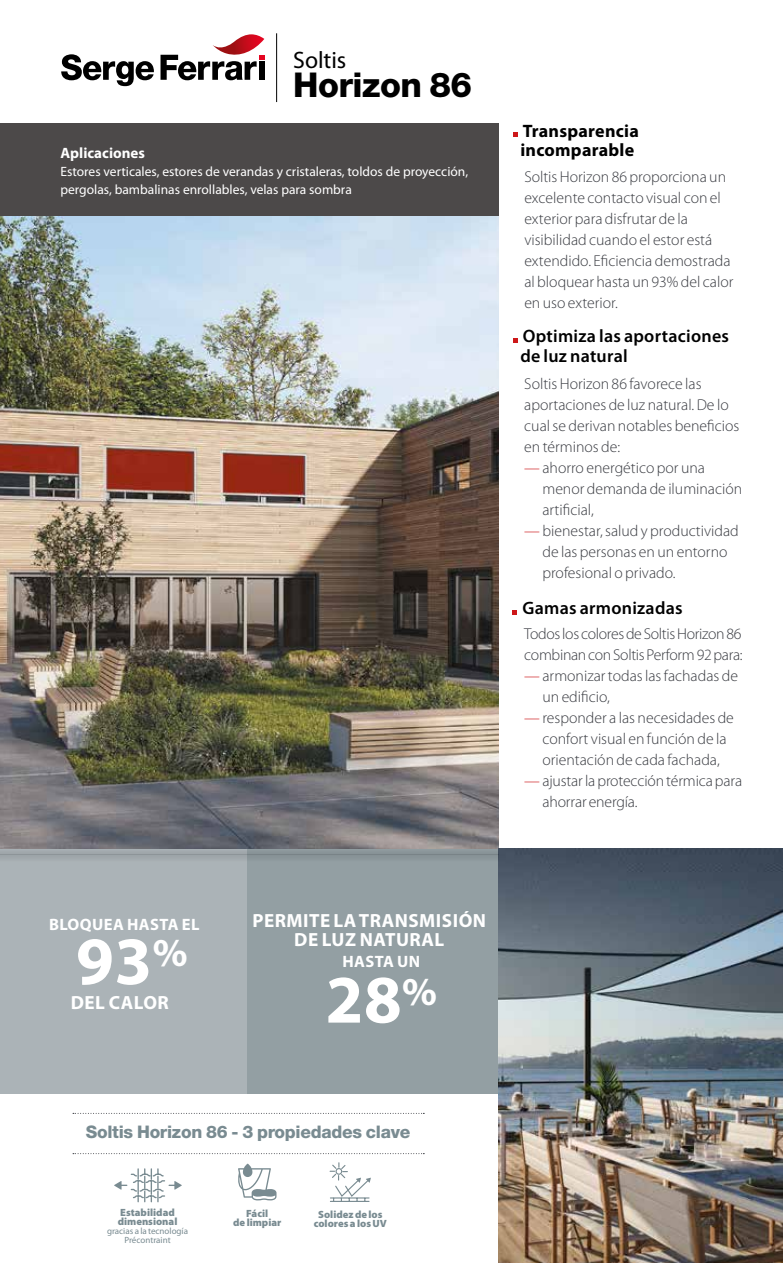
<style>
.page{position:relative;width:783px;height:1263px;background:#fff}
.page>*{position:absolute;margin:0;border:0;box-sizing:border-box;transform-origin:0 0}
.t1{font:700 68.4px "Myriad Pro";color:#fff}
.t2{font:800 34.2px "Helvetica Neue LT Std";letter-spacing:-.015em;color:#000}
.t3{font:23.85px "Myriad Pro";letter-spacing:-.005em;color:#000}
.t4{font:700 19.05px/19.5px "Myriad Pro";letter-spacing:.025em;color:#fff;text-align:center}
.t5{font:600 18px/19.5px "Myriad Pro";letter-spacing:.015em;color:#000}
.t6{font:700 18px/19.5px "Myriad Pro";letter-spacing:.015em;color:#000}
.t7{font:800 17.4px "Helvetica Neue LT Std";letter-spacing:-.015em;color:#798b91}
.t8{font:700 16.5px "Myriad Pro";letter-spacing:.025em;color:#fff}
.t9{font:300 15.75px/21px "Myriad Pro";color:#393b41}
.t10{font:300 15.75px "Myriad Pro";letter-spacing:-.02em;color:#393b41}
.t11{font:700 15px "Myriad Pro";color:#fff}
.t12{font:13.5px/18px "Myriad Pro";color:#fff}
.t13{font:900 10.5px/9.1px "Myriad Pro";color:#798b91;text-align:center}
.t14{font:9px/9.1px "Myriad Pro";color:#798b91;text-align:center}
.s1{color:#cd1719}
</style>
<div class="page">
<div style="left:0;top:848px;width:247px;height:246px;background:#abb3b7"></div>
<div style="left:247px;top:848px;width:251px;height:246px;background:#939fa3"></div>
<hr style="left:276px;top:33px;width:1px;height:69px;background:#000">
<svg style="left:61px;top:54px;width:93px;height:32px"></svg>
<svg style="left:160px;top:34px;width:104px;height:46px"></svg>
<div style="left:0;top:123px;width:498px;height:94px;background:#4c4949"></div>
<img style="left:0;top:216px;width:498px;height:632px">
<svg style="left:114px;top:1168px;width:68px;height:35px"></svg>
<img style="left:498px;top:848px;width:285px;height:415px">
<svg style="left:0;top:854px;width:498px;height:4px"></svg>
<svg style="left:0;top:848px;width:498px;height:6px"></svg>
<svg style="left:73px;top:1153px;width:351px;height:1px"></svg>
<svg style="left:73px;top:1113px;width:351px;height:1px"></svg>
<svg style="left:238px;top:1164px;width:38px;height:36px"></svg>
<svg style="left:329px;top:1162px;width:42px;height:40px"></svg>
<svg style="left:513px;top:133px;width:5px;height:4px"></svg>
<svg style="left:512px;top:610px;width:4px;height:4px"></svg>
<svg style="left:513px;top:338px;width:5px;height:4px"></svg>
<h3 class="t3" style="left:293px;top:45px;width:55px">Soltis</h3>
<h2 class="t2" style="left:293px;top:64px;width:180px">Horizon 86</h2>
<p class="t11" style="left:61px;top:143px;width:86px">Aplicaciones</p>
<p class="t12" style="left:61px;top:162px;width:409px">Estores verticales, estores de verandas y cristaleras, toldos de proyección, pergolas, bambalinas enrollables, velas para sombra</p>
<p class="t6" style="left:520px;top:120px;width:120px">Transparencia incomparable</p>
<p class="t9" style="left:524px;top:167px;width:211px">Soltis Horizon 86 proporciona un excelente contacto visual con el exterior para disfrutar de la visibilidad cuando el estor está extendido. Eficiencia demostrada al bloquear hasta un 93% del calor en uso exterior.</p>
<p class="t5" style="left:520px;top:326px;width:210px">Optimiza las aportaciones de luz natural</p>
<p class="t9" style="left:524px;top:373px;width:216px">Soltis Horizon 86 favorece las aportaciones de luz natural. De lo cual se derivan notables beneficios en términos de:<br><span class="s1">—</span>ahorro energético por una</p>
<p class="t9" style="left:542px;top:478px;width:201px">menor demanda de iluminación</p>
<p class="t9" style="left:542px;top:499px;width:53px">artificial,</p>
<p class="t9" style="left:524px;top:520px;width:216px"><span class="s1">—</span>bienestar, salud y productividad</p>
<p class="t9" style="left:542px;top:541px;width:187px">de las personas en un entorno</p>
<p class="t9" style="left:542px;top:562px;width:135px">profesional o privado.</p>
<p class="t5" style="left:522px;top:598px;width:162px">Gamas armonizadas</p>
<p class="t10" style="left:524px;top:625px;width:219px">Todos los colores de Soltis Horizon 86</p>
<p class="t10" style="left:524px;top:646px;width:220px">combinan con Soltis Perform 92 para:</p>
<p class="t9" style="left:524px;top:666px;width:215px"><span class="s1">—</span>armonizar todas las fachadas de</p>
<p class="t9" style="left:542px;top:687px;width:69px">un edificio,</p>
<p class="t9" style="left:524px;top:708px;width:211px"><span class="s1">—</span>responder a las necesidades de</p>
<p class="t9" style="left:542px;top:729px;width:186px">confort visual en función de la</p>
<p class="t9" style="left:542px;top:750px;width:179px">orientación de cada fachada,</p>
<p class="t9" style="left:542px;top:771px;width:201px;text-indent:-18px"><span class="s1">—</span> ajustar la protección térmica para ahorrar energía.</p>
<p class="t8" style="left:49px;top:913px;width:152px">BLOQUEA HASTA EL</p>
<h1 class="t1" style="left:76px;top:916px;width:113px">93<sup>%</sup></h1>
<p class="t4" style="left:71px;top:992px;width:100px">DEL CALOR</p>
<p class="t4" style="left:252px;top:910px;width:235px">PERMITE LA TRANSMISIÓN<br>DE LUZ NATURAL</p>
<p class="t8" style="left:342px;top:951px;width:79px">HASTA UN</p>
<h1 class="t1" style="left:325px;top:955px;width:113px">28<sup>%</sup></h1>
<p class="t7" style="left:86px;top:1121px;width:326px">Soltis Horizon 86 - 3 propiedades clave</p>
<p class="t13" style="left:118px;top:1207px;width:61px;text-align:left">Estabilidad dimensional</p>
<p class="t14" style="left:107px;top:1226px;width:82px">gracias a la tecnología<br>Précontraint</p>
<p class="t13" style="left:233px;top:1209px;width:50px">Fácil<br>de limpiar</p>
<p class="t13" style="left:314px;top:1210px;width:75px">Solidez de los colores a los UV</p>
</div>
